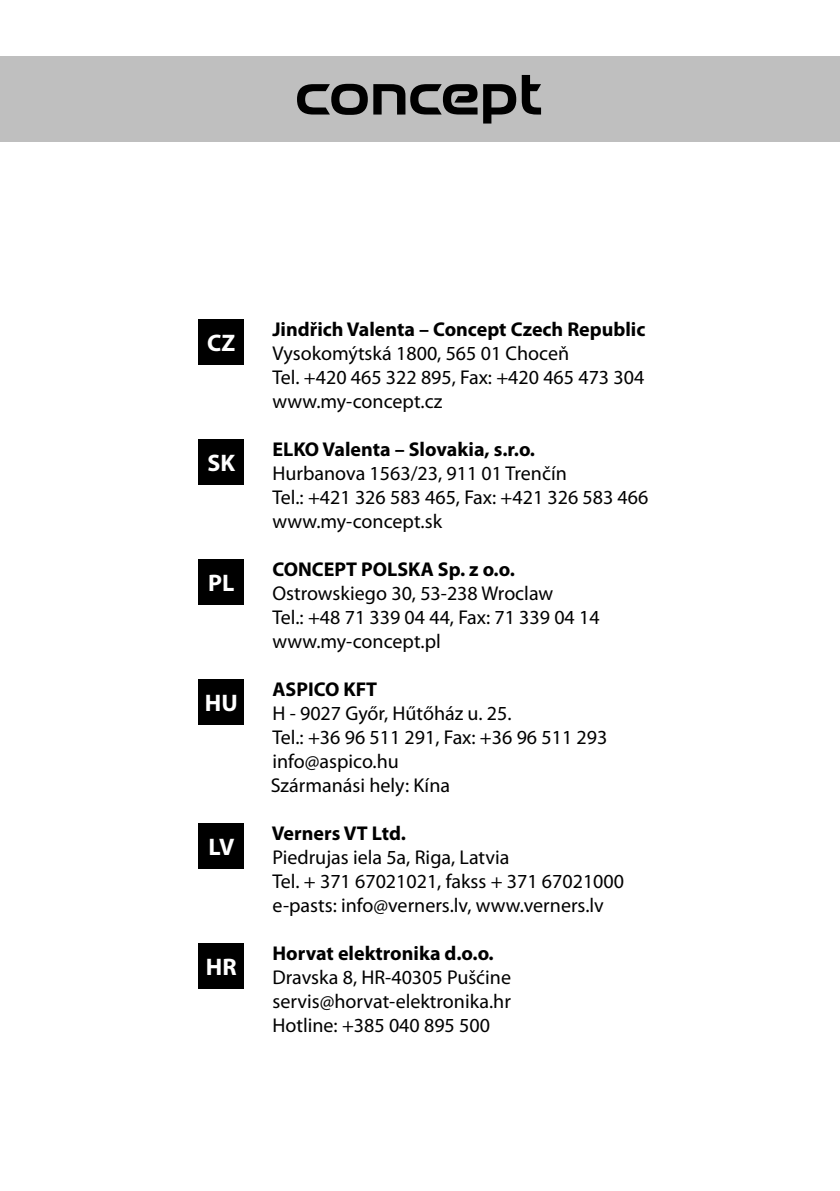
<style>
.page{position:relative;width:840px;height:1191px;background:#fff}
.page>*{position:absolute;margin:0;border:0;box-sizing:border-box;transform-origin:0 0}
.t1{font:700 24px "Myriad Pro";color:#fff}
.t2{font:20px/24px "Myriad Pro";color:#000}
.t3{font:700 20px "Myriad Pro";color:#000}
</style>
<div class="page">
<div style="left:0;top:57px;width:839px;height:85px;background:#bfbfbf"></div>
<svg style="left:297px;top:75px;width:243px;height:48px"></svg>
<div style="left:198px;top:319px;width:46px;height:45px;background:#000"></div>
<div style="left:198px;top:439px;width:46px;height:45px;background:#000"></div>
<div style="left:198px;top:559px;width:46px;height:45px;background:#000"></div>
<div style="left:198px;top:679px;width:46px;height:45px;background:#000"></div>
<div style="left:198px;top:823px;width:46px;height:45px;background:#000"></div>
<div style="left:198px;top:943px;width:46px;height:45px;background:#000"></div>
<p class="t1" style="left:207px;top:331px;width:30px">CZ</p>
<p class="t1" style="left:207px;top:451px;width:29px">SK</p>
<p class="t1" style="left:208px;top:571px;width:28px">PL</p>
<p class="t1" style="left:205px;top:691px;width:34px">HU</p>
<p class="t1" style="left:208px;top:835px;width:27px">LV</p>
<p class="t1" style="left:206px;top:955px;width:32px">HR</p>
<p class="t3" style="left:272px;top:320px;width:374px">Jindřich Valenta – Concept Czech Republic</p>
<p class="t2" style="left:272px;top:343px;width:373px">Vysokomýtská 1800, 565 01 Choceň<br>Tel. +420 465 322 895, Fax: +420 465 473 304 www.my-concept.cz</p>
<p class="t3" style="left:272px;top:440px;width:264px">ELKO Valenta – Slovakia, s.r.o.</p>
<p class="t2" style="left:272px;top:463px;width:377px">Hurbanova 1563/23, 911 01 Trenčín<br>Tel.: +421 326 583 465, Fax: +421 326 583 466 www.my-concept.sk</p>
<p class="t3" style="left:272px;top:560px;width:244px">CONCEPT POLSKA Sp. z o.o.</p>
<p class="t2" style="left:272px;top:583px;width:328px">Ostrowskiego 30, 53-238 Wroclaw<br>Tel.: +48 71 339 04 44, Fax: 71 339 04 14 www.my-concept.pl</p>
<p class="t3" style="left:272px;top:680px;width:106px">ASPICO KFT</p>
<p class="t2" style="left:270px;top:703px;width:338px">H - 9027 Győr, Hűtőház u. 25.<br>Tel.: +36 96 511 291, Fax: +36 96 511 293 info@aspico.hu<br>Szármanási hely: Kína</p>
<p class="t3" style="left:271px;top:824px;width:136px">Verners VT Ltd.</p>
<p class="t2" style="left:272px;top:847px;width:353px">Piedrujas iela 5a, Riga, Latvia<br>Tel. + 371 67021021, fakss + 371 67021000 e-pasts: info@verners.lv, www.verners.lv</p>
<p class="t3" style="left:272px;top:944px;width:223px">Horvat elektronika d.o.o.</p>
<p class="t2" style="left:272px;top:967px;width:240px;text-align:justify">Dravska 8, HR-40305 Pušćine servis@horvat-elektronika.hr Hotline: +385 040 895 500</p>
</div>
